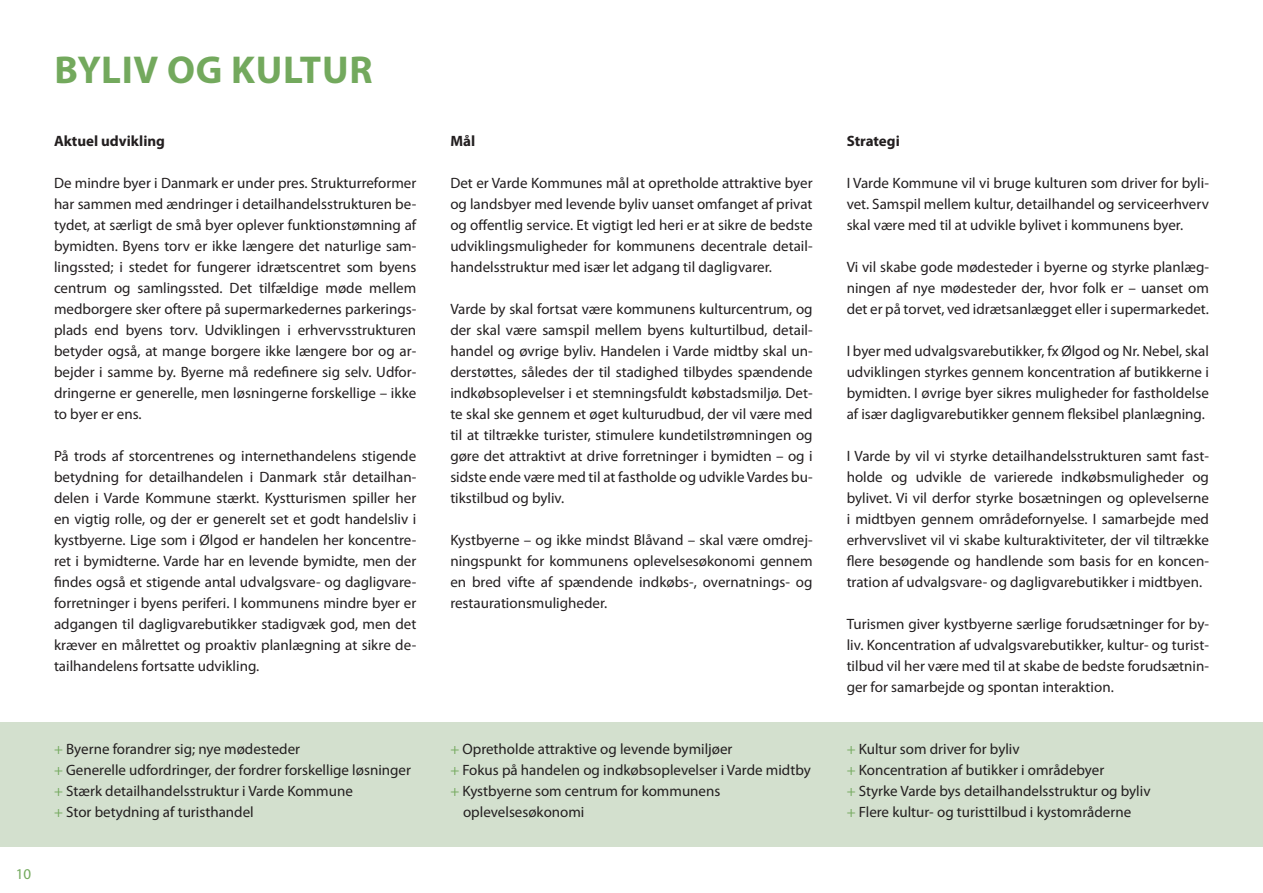
<style>
.page{position:relative;width:1263px;height:893px;background:#fff}
.page>*{position:absolute;margin:0;border:0;box-sizing:border-box;transform-origin:0 0}
.Overskrift{font:700 39px "Myriad Pro";letter-spacing:.02em;color:#73a95d}
.Brødtekst{font:15px/21px "Myriad Pro";color:#231f20;text-align:justify}
.Punkttekst{font:15px "Myriad Pro";color:#231f20}
.Underoverskrift{font:700 15px "Myriad Pro";color:#231f20}
.t1{font:15px "Myriad Pro";color:#73a95d}
.s1{color:#73a95d}
</style>
<div class="page">
<div style="left:0;top:722px;width:1263px;height:125px;background:#d3e0ce"></div>
<p class="Overskrift" style="left:54px;top:45px;width:320px">BYLIV OG KULTUR</p>
<p class="Underoverskrift" style="left:54px;top:131px;width:113px">Aktuel udvikling</p>
<p class="Brødtekst" style="left:54px;top:172px;width:364px">De mindre byer i Danmark er under pres. Strukturreformer har sammen med ændringer i detailhandelsstrukturen be&shy;tydet, at særligt de små byer oplever funktionstømning af bymidten. Byens torv er ikke længere det naturlige sam&shy;lingssted; i stedet for fungerer idrætscentret som byens centrum og samlingssted. Det tilfældige møde mellem medborgere sker oftere på supermarkedernes parkerings&shy;plads end byens torv. Udviklingen i erhvervsstrukturen betyder også, at mange borgere ikke længere bor og ar&shy;bejder i samme by. Byerne må redefinere sig selv. Udfor&shy;dringerne er generelle, men løsningerne forskellige – ikke to byer er ens.</p>
<p class="Brødtekst" style="left:54px;top:445px;width:364px">På trods af storcentrenes og internethandelens stigende betydning for detailhandelen i Danmark står detailhan&shy;delen i Varde Kommune stærkt. Kystturismen spiller her en vigtig rolle, og der er generelt set et godt handelsliv i kystbyerne. Lige som i Ølgod er handelen her koncentre&shy;ret i bymidterne. Varde har en levende bymidte, men der findes også et stigende antal udvalgsvare- og dagligvare&shy;forretninger i byens periferi. I kommunens mindre byer er adgangen til dagligvarebutikker stadigvæk god, men det kræver en målrettet og proaktiv planlægning at sikre de&shy;tailhandelens fortsatte udvikling.</p>
<p class="t1" style="left:16px;top:864px;width:17px">10</p>
<p class="Punkttekst" style="left:54px;top:740px;width:248px"><span class="s1">+</span> Byerne forandrer sig; nye mødesteder</p>
<p class="Punkttekst" style="left:54px;top:761px;width:358px"><span class="s1">+</span> Generelle udfordringer, der fordrer forskellige løsninger</p>
<p class="Punkttekst" style="left:54px;top:782px;width:300px"><span class="s1">+</span> Stærk detailhandelsstruktur i Varde Kommune</p>
<p class="Punkttekst" style="left:54px;top:803px;width:201px"><span class="s1">+</span> Stor betydning af turisthandel</p>
<p class="Underoverskrift" style="left:450px;top:131px;width:26px">Mål</p>
<p class="Brødtekst" style="left:450px;top:172px;width:364px">Det er Varde Kommunes mål at opretholde attraktive byer og landsbyer med levende byliv uanset omfanget af privat og offentlig service. Et vigtigt led heri er at sikre de bedste udviklingsmuligheder for kommunens decentrale detail&shy;handelsstruktur med især let adgang til dagligvarer.</p>
<p class="Brødtekst" style="left:450px;top:298px;width:364px">Varde by skal fortsat være kommunens kulturcentrum, og der skal være samspil mellem byens kulturtilbud, detail&shy;handel og øvrige byliv. Handelen i Varde midtby skal un&shy;derstøttes, således der til stadighed tilbydes spændende indkøbsoplevelser i et stemningsfuldt købstadsmiljø. Det&shy;te skal ske gennem et øget kulturudbud, der vil være med til at tiltrække turister, stimulere kundetilstrømningen og gøre det attraktivt at drive forretninger i bymidten – og i sidste ende være med til at fastholde og udvikle Vardes bu&shy;tikstilbud og byliv.</p>
<p class="Brødtekst" style="left:450px;top:529px;width:364px">Kystbyerne – og ikke mindst Blåvand – skal være omdrej&shy;ningspunkt for kommunens oplevelsesøkonomi gennem en bred vifte af spændende indkøbs-, overnatnings- og restaurationsmuligheder.</p>
<p class="Punkttekst" style="left:450px;top:740px;width:284px"><span class="s1">+</span> Opretholde attraktive og levende bymiljøer</p>
<p class="Punkttekst" style="left:450px;top:761px;width:362px"><span class="s1">+</span> Fokus på handelen og indkøbsoplevelser i Varde midtby</p>
<p class="Punkttekst" style="left:450px;top:782px;width:271px"><span class="s1">+</span> Kystbyerne som centrum for kommunens</p>
<p class="Punkttekst" style="left:463px;top:803px;width:123px">oplevelsesøkonomi</p>
<p class="Underoverskrift" style="left:847px;top:131px;width:55px">Strategi</p>
<p class="Brødtekst" style="left:847px;top:172px;width:364px">I Varde Kommune vil vi bruge kulturen som driver for byli&shy;vet. Samspil mellem kultur, detailhandel og serviceerhverv skal være med til at udvikle bylivet i kommunens byer.</p>
<p class="Brødtekst" style="left:847px;top:256px;width:364px">Vi vil skabe gode mødesteder i byerne og styrke planlæg&shy;ningen af nye mødesteder der, hvor folk er – uanset om det er på torvet, ved idrætsanlægget eller i supermarkedet.</p>
<p class="Brødtekst" style="left:847px;top:340px;width:364px">I byer med udvalgsvarebutikker, fx Ølgod og Nr. Nebel, skal udviklingen styrkes gennem koncentration af butikkerne i bymidten. I øvrige byer sikres muligheder for fastholdelse af især dagligvarebutikker gennem fleksibel planlægning.</p>
<p class="Brødtekst" style="left:847px;top:445px;width:364px">I Varde by vil vi styrke detailhandelsstrukturen samt fast&shy;holde og udvikle de varierede indkøbsmuligheder og bylivet. Vi vil derfor styrke bosætningen og oplevelserne i midtbyen gennem områdefornyelse. I samarbejde med erhvervslivet vil vi skabe kulturaktiviteter, der vil tiltrække flere besøgende og handlende som basis for en koncen&shy;tration af udvalgsvare- og dagligvarebutikker i midtbyen.</p>
<p class="Brødtekst" style="left:847px;top:613px;width:364px">Turismen giver kystbyerne særlige forudsætninger for by&shy;liv. Koncentration af udvalgsvarebutikker, kultur- og turist&shy;tilbud vil her være med til at skabe de bedste forudsætnin&shy;ger for samarbejde og spontan interaktion.</p>
<p class="Punkttekst" style="left:847px;top:740px;width:175px"><span class="s1">+</span> Kultur som driver for byliv</p>
<p class="Punkttekst" style="left:847px;top:761px;width:259px"><span class="s1">+</span> Koncentration af butikker i områdebyer</p>
<p class="Punkttekst" style="left:847px;top:782px;width:305px"><span class="s1">+</span> Styrke Varde bys detailhandelsstruktur og byliv</p>
<p class="Punkttekst" style="left:847px;top:803px;width:286px"><span class="s1">+</span> Flere kultur- og turisttilbud i kystområderne</p>
</div>
